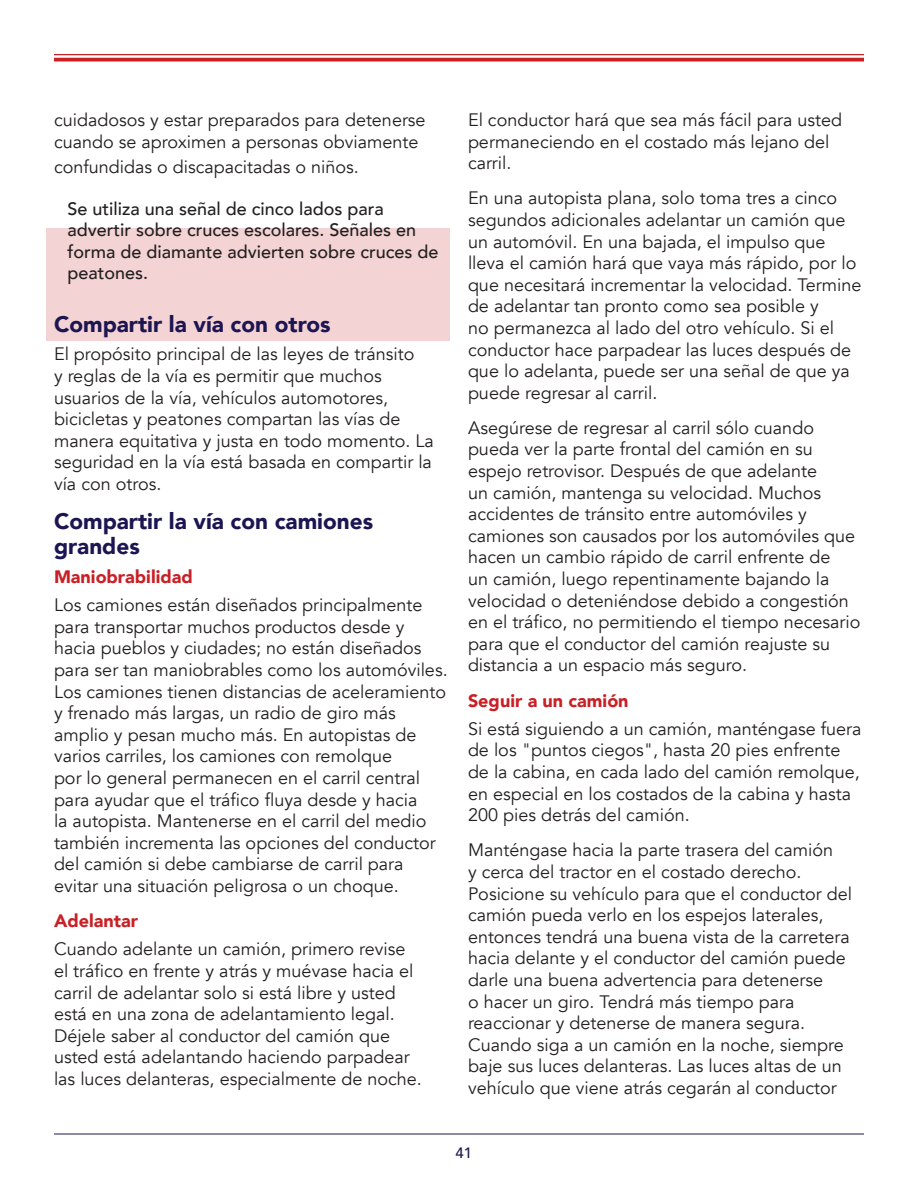
<style>
.page{position:relative;width:918px;height:1188px;background:#fff}
.page>*{position:absolute;margin:0;border:0;box-sizing:border-box;transform-origin:0 0}
.t1{font:900 22.5px/25.5px "Avenir";color:#1c1552}
.t2{font:18px/21.6px "Avenir";color:#231f20}
.t3{font:500 18px/21.6px "Avenir";color:#231f20}
.t4{font:900 18px "Avenir";color:#c92026}
.t5{font:500 15px "Avenir";color:#1c1552}
</style>
<div class="page">
<hr style="left:54px;top:54px;width:810px;height:1px;background:#c92026">
<svg style="left:54px;top:58px;width:810px;height:4px;background:#cf3b41"></svg>
<hr style="left:54px;top:1134px;width:810px;height:1px;background:#1c1552">
<div style="left:46px;top:228px;width:404px;height:113px;background:#f4d3d4"></div>
<p class="t2" style="left:54px;top:109px;width:373px">cuidadosos y estar preparados para detenerse cuando se aproximen a personas obviamente</p>
<p class="t2" style="left:54px;top:156px;width:306px">confundidas o discapacitadas o niños.</p>
<p class="t3" style="left:68px;top:197px;width:373px">Se utiliza una señal de cinco lados para advertir sobre cruces escolares. Señales en forma de diamante advierten sobre cruces de peatones.</p>
<p class="t1" style="left:54px;top:311px;width:278px">Compartir la vía con otros</p>
<p class="t2" style="left:54px;top:344px;width:381px">El propósito principal de las leyes de tránsito<br>y reglas de la vía es permitir que muchos usuarios de la vía, vehículos automotores, bicicletas y peatones compartan las vías de manera equitativa y justa en todo momento. La seguridad en la vía está basada en compartir la vía con otros.</p>
<p class="t1" style="left:54px;top:508px;width:321px">Compartir la vía con camiones grandes</p>
<p class="t4" style="left:54px;top:561px;width:140px">Maniobrabilidad</p>
<p class="t2" style="left:54px;top:594px;width:395px">Los camiones están diseñados principalmente para transportar muchos productos desde y hacia pueblos y ciudades; no están diseñados para ser tan maniobrables como los automóviles.<br>Los camiones tienen distancias de aceleramiento y frenado más largas, un radio de giro más amplio y pesan mucho más. En autopistas de varios carriles, los camiones con remolque<br>por lo general permanecen en el carril central para ayudar que el tráfico fluya desde y hacia<br>la autopista. Mantenerse en el carril del medio también incrementa las opciones del conductor del camión si debe cambiarse de carril para evitar una situación peligrosa o un choque.</p>
<p class="t4" style="left:54px;top:905px;width:86px">Adelantar</p>
<p class="t2" style="left:54px;top:939px;width:369px">Cuando adelante un camión, primero revise el tráfico en frente y atrás y muévase hacia el carril de adelantar solo si está libre y usted está en una zona de adelantamiento legal.<br>Déjele saber al conductor del camión que usted está adelantando haciendo parpadear las luces delanteras, especialmente de noche.</p>
<p class="t2" style="left:468px;top:109px;width:376px">El conductor hará que sea más fácil para usted permaneciendo en el costado más lejano del carril.</p>
<p class="t2" style="left:468px;top:188px;width:395px">En una autopista plana, solo toma tres a cinco segundos adicionales adelantar un camión que un automóvil. En una bajada, el impulso que lleva el camión hará que vaya más rápido, por lo que necesitará incrementar la velocidad. Termine de adelantar tan pronto como sea posible y<br>no permanezca al lado del otro vehículo. Si el conductor hace parpadear las luces después de que lo adelanta, puede ser una señal de que ya puede regresar al carril.</p>
<p class="t2" style="left:468px;top:417px;width:394px">Asegúrese de regresar al carril sólo cuando pueda ver la parte frontal del camión en su espejo retrovisor. Después de que adelante<br>un camión, mantenga su velocidad. Muchos accidentes de tránsito entre automóviles y camiones son causados por los automóviles que hacen un cambio rápido de carril enfrente de<br>un camión, luego repentinamente bajando la velocidad o deteniéndose debido a congestión en el tráfico, no permitiendo el tiempo necesario para que el conductor del camión reajuste su distancia a un espacio más seguro.</p>
<p class="t4" style="left:468px;top:685px;width:162px">Seguir a un camión</p>
<p class="t2" style="left:468px;top:718px;width:395px">Si está siguiendo a un camión, manténgase fuera de los "puntos ciegos", hasta 20 pies enfrente de la cabina, en cada lado del camión remolque, en especial en los costados de la cabina y hasta 200 pies detrás del camión.</p>
<p class="t2" style="left:468px;top:840px;width:386px">Manténgase hacia la parte trasera del camión<br>y cerca del tractor en el costado derecho.<br>Posicione su vehículo para que el conductor del camión pueda verlo en los espejos laterales, entonces tendrá una buena vista de la carretera hacia delante y el conductor del camión puede darle una buena advertencia para detenerse<br>o hacer un giro. Tendrá más tiempo para reaccionar y detenerse de manera segura.<br>Cuando siga a un camión en la noche, siempre baje sus luces delanteras. Las luces altas de un vehículo que viene atrás cegarán al conductor</p>
<p class="t5" style="left:455px;top:1140px;width:18px">41</p>
</div>
